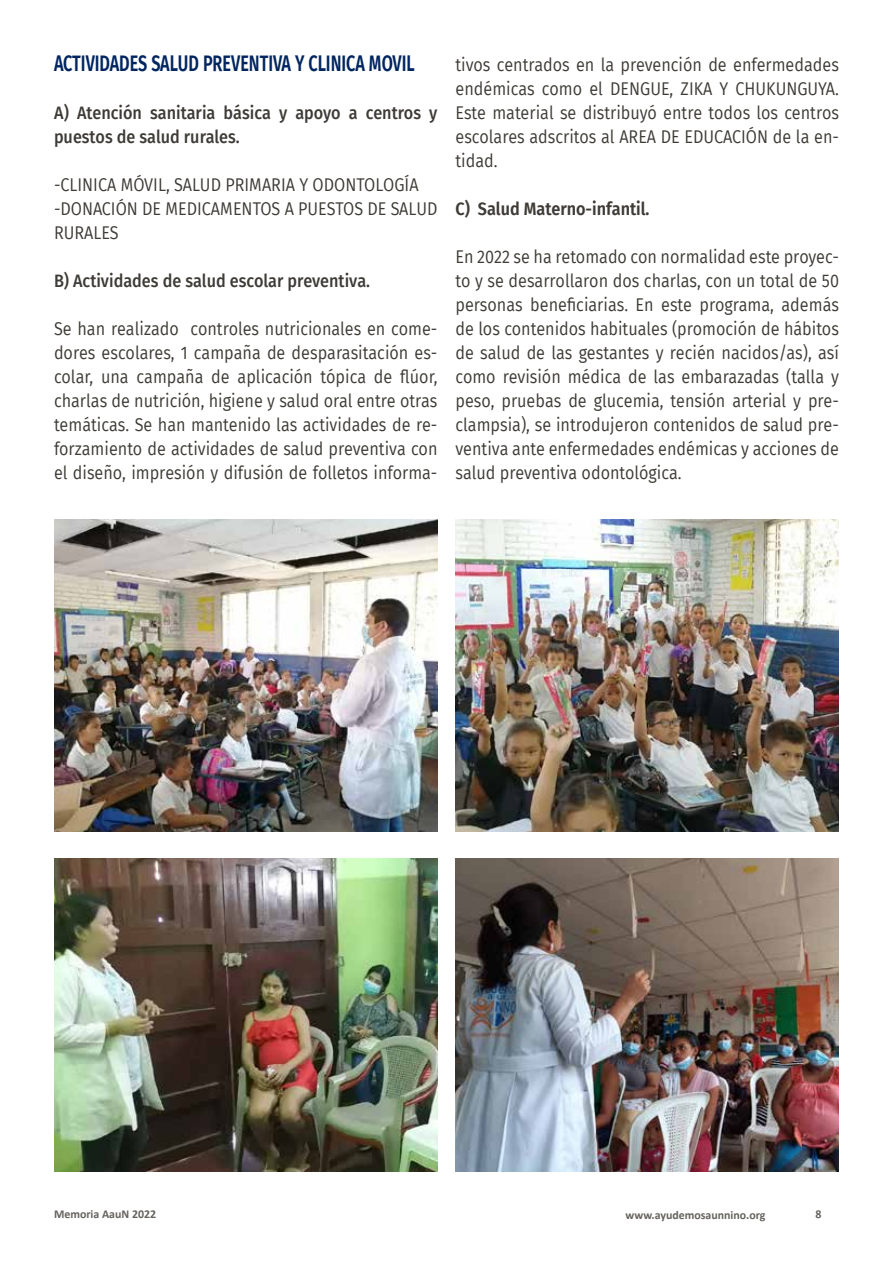
<style>
.page{position:relative;width:893px;height:1263px;background:#fff}
.page>*{position:absolute;margin:0;border:0;box-sizing:border-box;transform-origin:0 0}
.t1{font:600 22.5px "Fira Sans";color:#00255f;scale:.72 1}
.t2{font:18px/24px "Fira Sans";color:#3e3b36;text-align:justify;scale:.9 1}
.t3{font:500 18px/24px "Fira Sans";color:#3e3b36;scale:.9 1}
.t4{font:600 18px "Fira Sans";color:#3e3b36;scale:.9 1}
.t5{font:700 12px "Calibri";color:#65625e}
</style>
<div class="page">
<img style="left:54px;top:519px;width:383px;height:313px">
<img style="left:455px;top:519px;width:384px;height:313px">
<img style="left:54px;top:859px;width:383px;height:312px">
<img style="left:455px;top:859px;width:384px;height:312px">
<p class="t1" style="left:54px;top:45px;width:503px">ACTIVIDADES SALUD PREVENTIVA Y CLINICA MOVIL</p>
<p class="t3" style="left:54px;top:100px;width:428px">A) Atención sanitaria básica y apoyo a centros y puestos de salud rurales.</p>
<p class="t2" style="left:54px;top:172px;width:428px;text-align:left">-CLINICA MÓVIL, SALUD PRIMARIA Y ODONTOLOGÍA -DONACIÓN DE MEDICAMENTOS A PUESTOS DE SALUD<br>RURALES</p>
<p class="t3" style="left:54px;top:268px;width:353px">B) Actividades de salud escolar preventiva.</p>
<p class="t2" style="left:54px;top:316px;width:428px">Se han realizado controles nutricionales en come&shy;dores escolares, 1 campaña de desparasitación es&shy;colar, una campaña de aplicación tópica de flúor, charlas de nutrición, higiene y salud oral entre otras temáticas. Se han mantenido las actividades de re&shy;forzamiento de actividades de salud preventiva con el diseño, impresión y difusión de folletos informa-</p>
<p class="t2" style="left:455px;top:52px;width:428px">tivos centrados en la prevención de enfermedades endémicas como el DENGUE, ZIKA Y CHUKUNGUYA.<br>Este material se distribuyó entre todos los centros escolares adscritos al AREA DE EDUCACIÓN de la en&shy;tidad.</p>
<p class="t4" style="left:455px;top:194px;width:217px">C) Salud Materno-infantil.</p>
<p class="t2" style="left:455px;top:244px;width:428px">En 2022 se ha retomado con normalidad este proyec&shy;to y se desarrollaron dos charlas, con un total de 50 personas beneficiarias. En este programa, además de los contenidos habituales (promoción de hábitos de salud de las gestantes y recién nacidos/as), así como revisión médica de las embarazadas (talla y peso, pruebas de glucemia, tensión arterial y pre&shy;clampsia), se introdujeron contenidos de salud pre&shy;ventiva ante enfermedades endémicas y acciones de salud preventiva odontológica.</p>
<p class="t5" style="left:54px;top:1205px;width:104px">Memoria AauN 2022</p>
<p class="t5" style="left:626px;top:1206px;width:141px">www.ayudemosaunnino.org</p>
<p class="t5" style="left:815px;top:1205px;width:8px">8</p>
</div>
